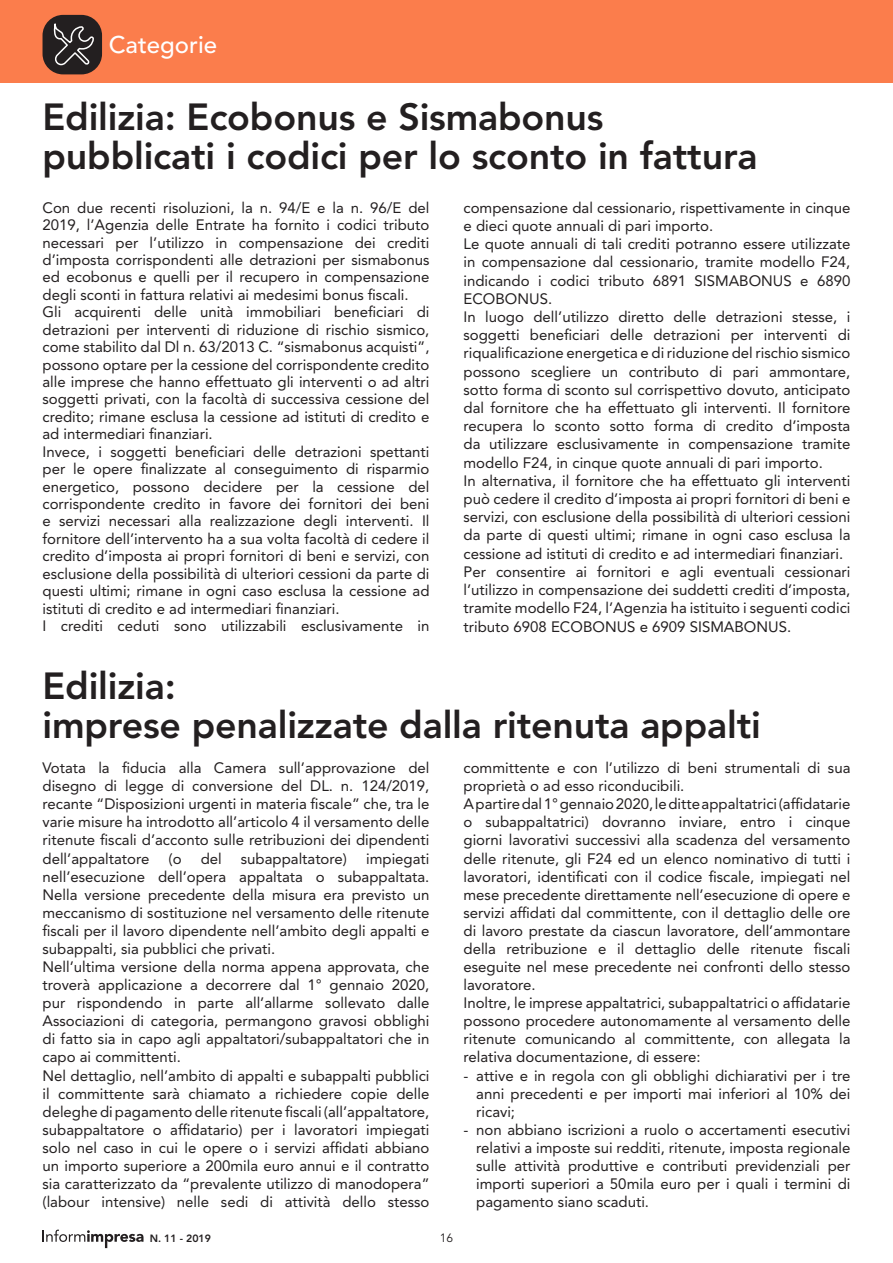
<style>
.page{position:relative;width:893px;height:1263px;background:#fff}
.page>*{position:absolute;margin:0;border:0;box-sizing:border-box;transform-origin:0 0}
.Normale{font:800 37.5px "Avenir LT Std";letter-spacing:-.005em;color:#231f20}
.t1{font:500 24px "Avenir LT Std";color:#fff}
.Normale-2{font:15px/18.1px "Avenir LT Std";color:#231f20;text-align:justify}
.t2{font:12px "Avenir LT Std";color:#231f20}
.t3{font:800 10.5px "Avenir LT Std";color:#231f20}
</style>
<div class="page">
<div style="left:0;top:0;width:893px;height:83px;background:#fb7d4c"></div>
<div style="left:43px;top:15px;width:59px;height:59px;background:#231f20;border-radius:21px"></div>
<svg style="left:54px;top:24px;width:40px;height:42px"></svg>
<svg style="left:43px;top:1229px;width:101px;height:19px"></svg>
<h2 class="t1" style="left:109px;top:31px;width:110px">Categorie</h2>
<p class="Normale" style="left:43px;top:95px;width:562px">Edilizia: Ecobonus e Sismabonus</p>
<p class="Normale" style="left:43px;top:134px;width:716px">pubblicati i codici per lo sconto in fattura</p>
<p class="Normale-2" style="left:43px;top:199px;width:388px;line-height:17.4px">Con due recenti risoluzioni, la n. 94/E e la n. 96/E del 2019, l’Agenzia delle Entrate ha fornito i codici tributo necessari per l’utilizzo in compensazione dei crediti d’imposta corrispondenti alle detrazioni per sismabonus ed ecobonus e quelli per il recupero in compensazione degli sconti in fattura relativi ai medesimi bonus fiscali.</p>
<p class="Normale-2" style="left:43px;top:303px;width:388px;line-height:17.4px">Gli acquirenti delle unità immobiliari beneficiari di detrazioni per interventi di riduzione di rischio sismico, come stabilito dal Dl n. 63/2013 C. “sismabonus acquisti”, possono optare per la cessione del corrispondente credito alle imprese che hanno effettuato gli interventi o ad altri soggetti privati, con la facoltà di successiva cessione del credito; rimane esclusa la cessione ad istituti di credito e ad intermediari finanziari.</p>
<p class="Normale-2" style="left:43px;top:443px;width:388px;line-height:17.4px">Invece, i soggetti beneficiari delle detrazioni spettanti per le opere finalizzate al conseguimento di risparmio energetico, possono decidere per la cessione del corrispondente credito in favore dei fornitori dei beni e servizi necessari alla realizzazione degli interventi. Il fornitore dell’intervento ha a sua volta facoltà di cedere il credito d’imposta ai propri fornitori di beni e servizi, con esclusione della possibilità di ulteriori cessioni da parte di questi ultimi; rimane in ogni caso esclusa la cessione ad istituti di credito e ad intermediari finanziari.</p>
<p class="Normale-2" style="left:43px;top:617px;width:388px">I crediti ceduti sono utilizzabili esclusivamente in</p>
<p class="Normale-2" style="left:463px;top:199px;width:388px">compensazione dal cessionario, rispettivamente in cinque e dieci quote annuali di pari importo.</p>
<p class="Normale-2" style="left:463px;top:235px;width:388px">Le quote annuali di tali crediti potranno essere utilizzate in compensazione dal cessionario, tramite modello F24, indicando i codici tributo 6891 SISMABONUS e 6890<br>ECOBONUS.</p>
<p class="Normale-2" style="left:463px;top:308px;width:388px">In luogo dell’utilizzo diretto delle detrazioni stesse, i soggetti beneficiari delle detrazioni per interventi di riqualificazione energetica e di riduzione del rischio sismico possono scegliere un contributo di pari ammontare, sotto forma di sconto sul corrispettivo dovuto, anticipato dal fornitore che ha effettuato gli interventi. Il fornitore recupera lo sconto sotto forma di credito d’imposta da utilizzare esclusivamente in compensazione tramite modello F24, in cinque quote annuali di pari importo.</p>
<p class="Normale-2" style="left:463px;top:472px;width:388px">In alternativa, il fornitore che ha effettuato gli interventi può cedere il credito d’imposta ai propri fornitori di beni e servizi, con esclusione della possibilità di ulteriori cessioni da parte di questi ultimi; rimane in ogni caso esclusa la cessione ad istituti di credito e ad intermediari finanziari.</p>
<p class="Normale-2" style="left:463px;top:563px;width:388px">Per consentire ai fornitori e agli eventuali cessionari l’utilizzo in compensazione dei suddetti crediti d’imposta, tramite modello F24, l’Agenzia ha istituito i seguenti codici tributo 6908 ECOBONUS e 6909 SISMABONUS.</p>
<p class="Normale" style="left:43px;top:664px;width:135px">Edilizia:</p>
<p class="Normale" style="left:43px;top:703px;width:720px">imprese penalizzate dalla ritenuta appalti</p>
<p class="Normale-2" style="left:43px;top:759px;width:388px">Votata la fiducia alla Camera sull’approvazione del disegno di legge di conversione del DL. n. 124/2019, recante “Disposizioni urgenti in materia fiscale” che, tra le varie misure ha introdotto all’articolo 4 il versamento delle ritenute fiscali d’acconto sulle retribuzioni dei dipendenti dell’appaltatore</p>
<p class="Normale-2" style="left:463px;top:759px;width:388px">committente e con l’utilizzo di beni strumentali di sua proprietà o ad esso riconducibili.</p>
<p class="Normale-2" style="left:463px;top:795px;width:388px">A partire dal 1° gennaio 2020, le ditte appaltatrici (affidatarie o subappaltatrici) dovranno inviare, entro i cinque giorni lavorativi successivi alla scadenza del versamento delle ritenute, gli F24 ed un elenco nominativo di tutti i lavoratori, identificati con il codice fiscale, impiegati nel mese precedente direttamente nell’esecuzione di opere e servizi affidati dal committente, con il dettaglio delle ore di lavoro prestate da ciascun lavoratore, dell’ammontare della retribuzione e il dettaglio delle ritenute fiscali eseguite nel mese precedente nei confronti dello stesso lavoratore.</p>
<p class="Normale-2" style="left:463px;top:994px;width:388px">Inoltre, le imprese appaltatrici, subappaltatrici o affidatarie possono procedere autonomamente al versamento delle ritenute comunicando al committente, con allegata la relativa documentazione, di essere:</p>
<p class="Normale-2" style="left:476px;top:1066px;width:376px;text-indent:-13px">- attive e in regola con gli obblighi dichiarativi per i tre anni precedenti e per importi mai inferiori al 10% dei ricavi;</p>
<p class="Normale-2" style="left:476px;top:1120px;width:376px;text-indent:-13px">- non abbiano iscrizioni a ruolo o accertamenti esecutivi relativi a imposte sui redditi, ritenute, imposta regionale sulle attività produttive e contributi previdenziali per importi superiori a 50mila euro per i quali i termini di pagamento siano scaduti.</p>
<p class="Normale-2" style="left:169px;top:849px;width:15px">(o</p>
<p class="Normale-2" style="left:201px;top:849px;width:23px">del</p>
<p class="Normale-2" style="left:241px;top:849px;width:108px">subappaltatore)</p>
<p class="Normale-2" style="left:43px;top:849px;width:388px;text-indent:324px">impiegati nell’esecuzione dell’opera appaltata o subappaltata.<br>Nella versione precedente della misura era previsto un meccanismo di sostituzione nel versamento delle ritenute fiscali per il lavoro dipendente nell’ambito degli appalti e subappalti, sia pubblici che privati.</p>
<p class="Normale-2" style="left:43px;top:958px;width:388px">Nell’ultima versione della norma appena approvata, che troverà applicazione a decorrere dal 1° gennaio 2020, pur rispondendo in parte all’allarme sollevato dalle Associazioni di categoria, permangono gravosi obblighi di fatto sia in capo agli appaltatori/subappaltatori che in capo ai committenti.</p>
<p class="Normale-2" style="left:43px;top:1066px;width:388px">Nel dettaglio, nell’ambito di appalti e subappalti pubblici il committente sarà chiamato a richiedere copie delle deleghe di pagamento delle ritenute fiscali (all’appaltatore, subappaltatore o affidatario) per i lavoratori impiegati solo nel caso in cui le opere o i servizi affidati abbiano un importo superiore a 200mila euro annui e il contratto sia caratterizzato da “prevalente utilizzo di manodopera” (labour intensive) nelle sedi di attività dello stesso</p>
<p class="t3" style="left:150px;top:1232px;width:63px">N. 11 - 2019</p>
<p class="t2" style="left:440px;top:1231px;width:15px">16</p>
</div>
